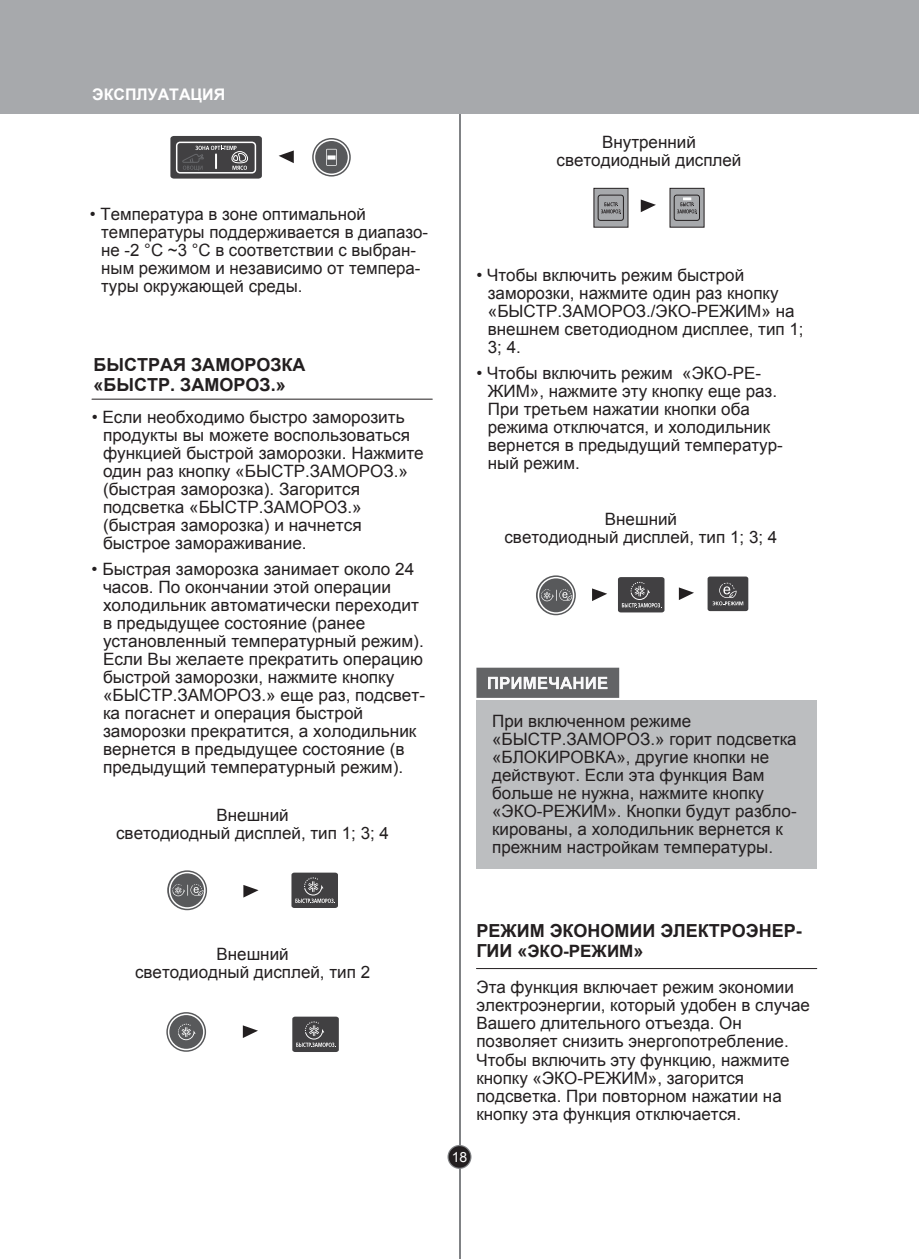
<style>
.page{position:relative;width:919px;height:1259px;background:#fff}
.page>*{position:absolute;margin:0;border:0;box-sizing:border-box;transform-origin:0 0}
.t1{font:700 18px/20px "Arial";color:#231f20}
.t2{font:17px/18px "Arial";color:#231f20}
.t3{font:700 17px "Arial";color:#231f20}
.t4{font:700 16px "Arial";color:#fff}
.t5{font:14px "Arial";color:#fff}
.s1{font-size:18px}
</style>
<div class="page">
<hr style="left:458px;top:94px;width:2px;height:1165px;background:#808285">
<svg style="left:447px;top:1145px;width:24px;height:24px"></svg>
<div style="left:448px;top:1146px;width:22px;height:21px;background:#231f20;border-radius:50%"></div>
<hr style="left:0;top:1258px;width:918px;height:1px;background:#a7a9ac">
<div style="left:0;top:0;width:918px;height:113px;background:#a7a9ac"></div>
<hr style="left:476px;top:968px;width:340px;height:1px;background:#231f20">
<hr style="left:92px;top:399px;width:340px;height:1px;background:#231f20">
<svg style="left:312px;top:138px;width:39px;height:39px"></svg>
<div style="left:314px;top:139px;width:35px;height:36px;border:2px solid #fff;border-radius:50%"></div>
<svg style="left:326px;top:149px;width:11px;height:17px"></svg>
<div style="left:327px;top:155px;width:8px;height:5px;background:#fff"></div>
<svg style="left:278px;top:150px;width:16px;height:13px"></svg>
<svg style="left:170px;top:136px;width:92px;height:43px"></svg>
<div style="left:291px;top:872px;width:47px;height:36px;background:#414042;border-radius:3px"></div>
<svg style="left:243px;top:885px;width:15px;height:12px"></svg>
<svg style="left:167px;top:870px;width:40px;height:40px"></svg>
<div style="left:169px;top:872px;width:36px;height:36px;border:2px solid #fff;border-radius:50%"></div>
<svg style="left:169px;top:884px;width:34px;height:12px"></svg>
<svg style="left:295px;top:877px;width:40px;height:26px"></svg>
<svg style="left:243px;top:1025px;width:15px;height:13px"></svg>
<svg style="left:166px;top:1012px;width:40px;height:39px"></svg>
<div style="left:168px;top:1013px;width:36px;height:37px;border:2px solid #fff;border-radius:50%"></div>
<svg style="left:178px;top:1023px;width:17px;height:17px"></svg>
<div style="left:292px;top:1016px;width:47px;height:36px;background:#414042;border-radius:3px"></div>
<svg style="left:296px;top:1021px;width:40px;height:26px"></svg>
<div style="left:476px;top:700px;width:341px;height:169px;background:#bcbec0"></div>
<svg style="left:476px;top:667px;width:143px;height:31px"></svg>
<div style="left:707px;top:576px;width:41px;height:35px;background:#414042;border-radius:2px"></div>
<svg style="left:592px;top:588px;width:15px;height:13px"></svg>
<svg style="left:678px;top:587px;width:16px;height:13px"></svg>
<svg style="left:536px;top:575px;width:39px;height:40px"></svg>
<div style="left:537px;top:577px;width:37px;height:37px;border:2px solid #fff;border-radius:50%"></div>
<svg style="left:538px;top:589px;width:34px;height:12px"></svg>
<svg style="left:712px;top:583px;width:31px;height:22px"></svg>
<div style="left:618px;top:577px;width:46px;height:35px;background:#414042;border-radius:3px"></div>
<svg style="left:622px;top:582px;width:38px;height:25px"></svg>
<svg style="left:640px;top:199px;width:16px;height:13px"></svg>
<div style="left:669px;top:188px;width:35px;height:39px;background:#a7a9ac"></div>
<div style="left:673px;top:195px;width:27px;height:26px;border:1px solid #231f20;border-radius:2px"></div>
<svg style="left:677px;top:197px;width:20px;height:17px"></svg>
<div style="left:593px;top:188px;width:35px;height:39px;background:#a7a9ac"></div>
<div style="left:597px;top:195px;width:27px;height:26px;border:1px solid #231f20;border-radius:2px"></div>
<svg style="left:601px;top:202px;width:20px;height:12px"></svg>
<p class="t4" style="left:92px;top:84px;width:134px">ЭКСПЛУАТАЦИЯ</p>
<p class="t2" style="left:101px;top:206px;width:328px;text-indent:-11px">• Температура в зоне оптимальной температуры поддерживается в диапазо&shy;не -2 °С ~3 °С в соответствии с выбран&shy;ным режимом и независимо от темпера&shy;туры окружающей среды.</p>
<p class="t1" style="left:93px;top:355px;width:214px">БЫСТРАЯ ЗАМОРОЗКА «БЫСТР. ЗАМОРОЗ.»</p>
<p class="t2" style="left:103px;top:408px;width:322px;text-indent:-11px">• Если необходимо быстро заморозить продукты вы можете воспользоваться функцией быстрой заморозки. Нажмите один раз кнопку «БЫСТР.ЗАМОРОЗ.» (быстрая заморозка). Загорится подсветка «БЫСТР.ЗАМОРОЗ.» (быстрая заморозка) и начнется быстрое замораживание.</p>
<p class="t2" style="left:103px;top:560px;width:323px;text-indent:-11px">• Быстрая заморозка занимает около 24 часов. По окончании этой операции холодильник автоматически переходит в предыдущее состояние (ранее установленный температурный режим).<br>Если Вы желаете прекратить операцию быстрой заморозки, нажмите кнопку «БЫСТР.ЗАМОРОЗ.» еще раз, подсвет&shy;ка погаснет и операция быстрой заморозки прекратится, а холодильник вернется в предыдущее состояние (в предыдущий температурный режим).</p>
<p class="t2" style="left:116px;top:806px;width:274px;text-align:center">Внешний<br>светодиодный дисплей, тип 1; 3; 4</p>
<p class="t2" style="left:556px;top:133px;width:186px;text-align:center">Внутренний светодиодный дисплей</p>
<p class="t2" style="left:487px;top:266px;width:317px;text-indent:-11px">• Чтобы включить режим быстрой заморозки, нажмите один раз кнопку «БЫСТР.ЗАМОРОЗ./ЭКО-РЕЖИМ» на внешнем светодиодном дисплее, тип 1;<br>3; 4.</p>
<p class="t2" style="left:487px;top:364px;width:296px;text-indent:-11px">• Чтобы включить режим «ЭКО-РЕ-<br>ЖИМ», нажмите эту кнопку еще раз.<br>При третьем нажатии кнопки оба режима отключатся, и холодильник вернется в предыдущий температур&shy;ный режим.</p>
<p class="t2" style="left:504px;top:510px;width:274px;text-align:center">Внешний<br>светодиодный дисплей, тип 1; 3; 4</p>
<p class="t2" style="left:492px;top:712px;width:306px">При включенном режиме «БЫСТР.ЗАМОРОЗ.» горит подсветка «БЛОКИРОВКА», другие кнопки не действуют. Если эта функция Вам больше не нужна, нажмите кнопку «ЭКО-РЕЖИМ». Кнопки будут разбло&shy;кированы, а холодильник вернется к прежним настройкам температуры.</p>
<p class="t2" style="left:135px;top:945px;width:236px;text-align:center">Внешний<br>светодиодный дисплей, тип 2</p>
<p class="t1" style="left:476px;top:921px;width:327px">РЕЖИМ ЭКОНОМИИ ЭЛЕКТРОЭНЕР-</p>
<p class="t3" style="left:476px;top:939px;width:168px"><span class="s1">ГИИ «</span>ЭКО-РЕЖИМ<span class="s1">»</span></p>
<p class="t2" style="left:476px;top:978px;width:335px">Эта функция включает режим экономии электроэнергии, который удобен в случае Вашего длительного отъезда. Он позволяет снизить энергопотребление.</p>
<p class="t2" style="left:476px;top:1051px;width:315px">Чтобы включить эту функцию, нажмите кнопку «ЭКО-РЕЖИМ», загорится подсветка. При повторном нажатии на кнопку эта функция отключается.</p>
<p class="t5" style="left:451px;top:1148px;width:17px">18</p>
</div>
